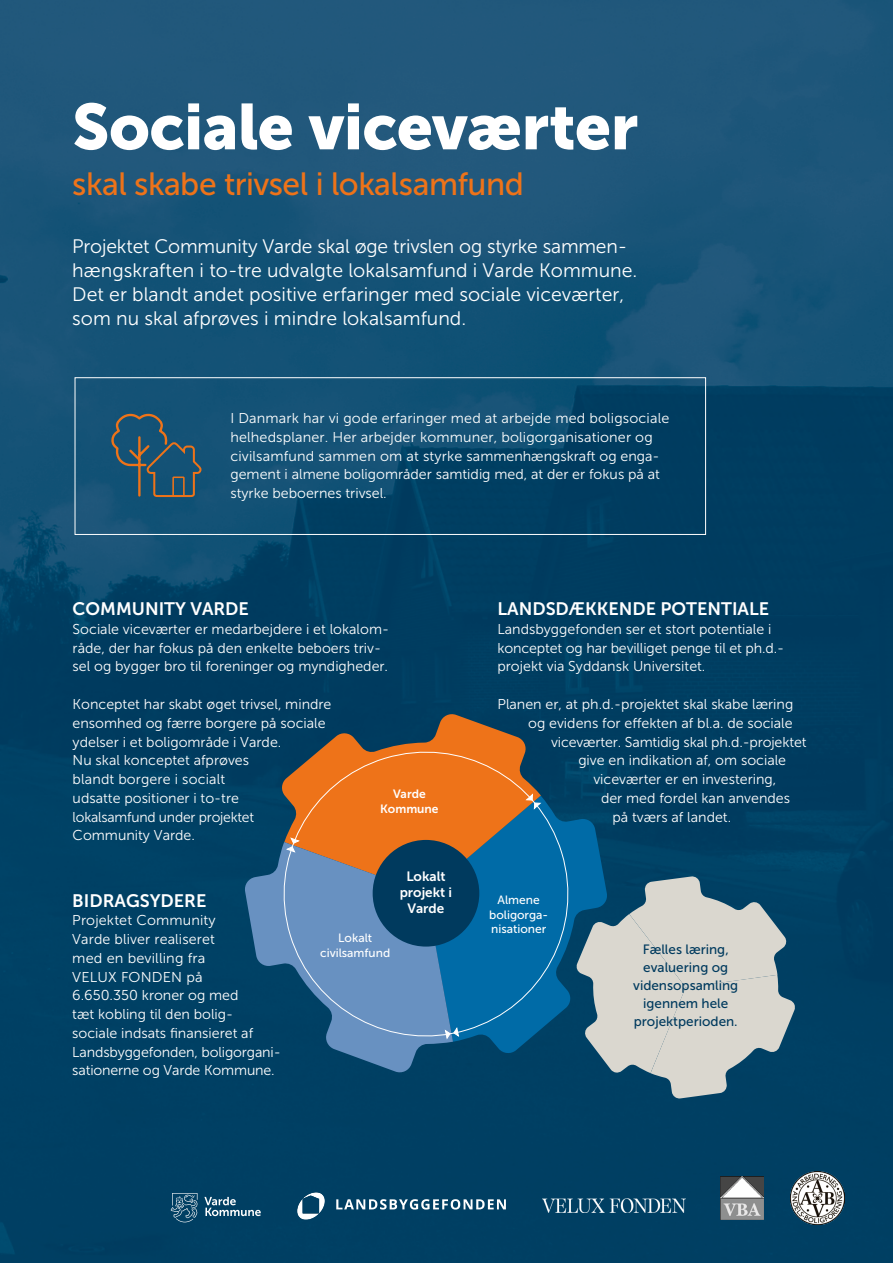
<style>
.page{position:relative;width:893px;height:1263px;background:#fff}
.page>*{position:absolute;margin:0;border:0;box-sizing:border-box;transform-origin:0 0}
._1__Overskrift_V1{font:64.2px "Museo Sans 900";letter-spacing:-.01em;color:#fff}
._1__Overskrift_V1-2{font:32.1px "Museo Sans 500";letter-spacing:-.015em;color:#ee7319}
._14__Infoboks_punkt_blå{font:19.5px/24px "Museo Sans 300";color:#fff}
._5__Brødtekst{font:18px "Museo Sans 700";color:#fff}
._5__Brødtekst-2{font:14.25px/18.8px "Museo Sans 300";color:#fff}
.t1{font:13.5px "Museo Sans 500";color:#003a5e}
.t2{font:13.5px "Museo Sans 700";color:#fff}
.t3{font:12px "Museo Sans 500";color:#fff}
.t4{font:12px "Museo Sans 700";color:#fff}
</style>
<div class="page">
<img style="left:0;top:0;width:893px;height:1263px">
<svg style="left:112px;top:410px;width:90px;height:88px;background:#2b556b"></svg>
<div style="left:172px;top:476px;width:13px;height:21px;border:2px solid #ee7319"></div>
<div style="left:75px;top:377px;width:631px;height:158px;border:1px solid #fff"></div>
<svg style="left:457px;top:795px;width:151px;height:259px;background:#00507d"></svg>
<svg style="left:282px;top:712px;width:259px;height:24px;background:#264454"></svg>
<svg style="left:238px;top:819px;width:219px;height:275px;background:#0e4b71"></svg>
<svg style="left:576px;top:876px;width:229px;height:226px;background:#8ca2a9"></svg>
<svg style="left:268px;top:736px;width:316px;height:316px;background:#556a77"></svg>
<svg style="left:444px;top:1026px;width:16px;height:13px"></svg>
<svg style="left:285px;top:837px;width:15px;height:16px"></svg>
<svg style="left:525px;top:792px;width:17px;height:18px"></svg>
<img style="left:721px;top:1177px;width:43px;height:43px">
<img style="left:791px;top:1171px;width:53px;height:54px">
<img style="left:542px;top:1198px;width:143px;height:14px">
<img style="left:297px;top:1190px;width:30px;height:30px">
<svg style="left:336px;top:1199px;width:170px;height:10px"></svg>
<svg style="left:204px;top:1197px;width:57px;height:19px"></svg>
<svg style="left:171px;top:1193px;width:26px;height:29px"></svg>
<p class="_1__Overskrift_V1" style="left:72px;top:90px;width:567px">Sociale viceværter</p>
<p class="_1__Overskrift_V1-2" style="left:72px;top:166px;width:453px">skal skabe trivsel i lokalsamfund</p>
<p class="_14__Infoboks_punkt_blå" style="left:72px;top:234px;width:567px">Projektet Community Varde skal øge trivslen og styrke sammen&shy;hængskraften i to-tre udvalgte lokalsamfund i Varde Kommune.</p>
<p class="_14__Infoboks_punkt_blå" style="left:72px;top:282px;width:553px">Det er blandt andet positive erfaringer med sociale viceværter, som nu skal afprøves i mindre lokalsamfund.</p>
<p class="_5__Brødtekst-2" style="left:230px;top:409px;width:440px">I Danmark har vi gode erfaringer med at arbejde med boligsociale helhedsplaner. Her arbejder kommuner, boligorganisationer og civilsamfund sammen om at styrke sammenhængskraft og enga&shy;gement i almene boligområder samtidig med, at der er fokus på at styrke beboernes trivsel.</p>
<p class="_5__Brødtekst" style="left:73px;top:599px;width:178px">COMMUNITY VARDE</p>
<p class="_5__Brødtekst-2" style="left:73px;top:620px;width:318px">Sociale viceværter er medarbejdere i et lokalom&shy;råde, der har fokus på den enkelte beboers triv&shy;sel og bygger bro til foreninger og myndigheder.</p>
<p class="_5__Brødtekst-2" style="left:73px;top:695px;width:260px">Konceptet har skabt øget trivsel, mindre</p>
<p class="_5__Brødtekst-2" style="left:73px;top:713px;width:254px">ensomhed og færre borgere på sociale</p>
<p class="_5__Brødtekst-2" style="left:73px;top:732px;width:210px">ydelser i et boligområde i Varde.</p>
<p class="_5__Brødtekst-2" style="left:73px;top:751px;width:178px">Nu skal konceptet afprøves</p>
<p class="_5__Brødtekst-2" style="left:73px;top:770px;width:154px">blandt borgere i socialt</p>
<p class="_5__Brødtekst-2" style="left:73px;top:788px;width:168px">udsatte positioner i to-tre</p>
<p class="_5__Brødtekst-2" style="left:73px;top:807px;width:183px">lokalsamfund under projektet</p>
<p class="_5__Brødtekst-2" style="left:73px;top:826px;width:124px">Community Varde.</p>
<p class="t4" style="left:393px;top:787px;width:34px">Varde</p>
<p class="t4" style="left:380px;top:802px;width:60px">Kommune</p>
<p class="_5__Brødtekst" style="left:72px;top:890px;width:136px">BIDRAGSYDERE</p>
<p class="_5__Brødtekst-2" style="left:72px;top:911px;width:145px">Projektet Community</p>
<p class="_5__Brødtekst-2" style="left:72px;top:930px;width:144px">Varde bliver realiseret</p>
<p class="_5__Brødtekst-2" style="left:72px;top:948px;width:135px">med en bevilling fra</p>
<p class="_5__Brødtekst-2" style="left:72px;top:967px;width:132px">VELUX FONDEN på</p>
<p class="_5__Brødtekst-2" style="left:72px;top:986px;width:168px">6.650.350 kroner og med</p>
<p class="_5__Brødtekst-2" style="left:72px;top:1005px;width:162px">tæt kobling til den bolig-</p>
<p class="_5__Brødtekst-2" style="left:72px;top:1023px;width:182px">sociale indsats finansieret af</p>
<p class="_5__Brødtekst-2" style="left:72px;top:1042px;width:210px">Landsbyggefonden, boligorgani-</p>
<p class="_5__Brødtekst-2" style="left:72px;top:1061px;width:204px">sationerne og Varde Kommune.</p>
<p class="t3" style="left:338px;top:931px;width:35px">Lokalt</p>
<p class="t3" style="left:320px;top:946px;width:72px">civilsamfund</p>
<p class="t2" style="left:406px;top:869px;width:41px">Lokalt</p>
<p class="t2" style="left:400px;top:885px;width:54px">projekt i</p>
<p class="t2" style="left:408px;top:901px;width:38px">Varde</p>
<p class="_5__Brødtekst" style="left:497px;top:599px;width:273px">LANDSDÆKKENDE POTENTIALE</p>
<p class="_5__Brødtekst-2" style="left:497px;top:620px;width:275px">Landsbyggefonden ser et stort potentiale i</p>
<p class="_5__Brødtekst-2" style="left:497px;top:638px;width:288px">konceptet og har bevilliget penge til et ph.d.-</p>
<p class="_5__Brødtekst-2" style="left:497px;top:657px;width:209px">projekt via Syddansk Universitet.</p>
<p class="_5__Brødtekst-2" style="left:497px;top:695px;width:297px">Planen er, at ph.d.-projektet skal skabe læring</p>
<p class="_5__Brødtekst-2" style="left:528px;top:713px;width:266px">og evidens for effekten af bl.a. de sociale</p>
<p class="_5__Brødtekst-2" style="left:551px;top:732px;width:257px">viceværter. Samtidig skal ph.d.-projektet</p>
<p class="_5__Brødtekst-2" style="left:578px;top:751px;width:209px">give en indikation af, om sociale</p>
<p class="_5__Brødtekst-2" style="left:593px;top:770px;width:184px">viceværter er en investering,</p>
<p class="_5__Brødtekst-2" style="left:601px;top:788px;width:190px">der med fordel kan anvendes</p>
<p class="_5__Brødtekst-2" style="left:612px;top:807px;width:120px">på tværs af landet.</p>
<p class="t3" style="left:498px;top:894px;width:44px">Almene</p>
<p class="t3" style="left:489px;top:908px;width:61px">boligorga-</p>
<p class="t3" style="left:491px;top:922px;width:57px">nisationer</p>
<p class="t1" style="left:643px;top:942px;width:87px">Fælles læring,</p>
<p class="t1" style="left:643px;top:960px;width:87px">evaluering og</p>
<p class="t1" style="left:633px;top:978px;width:107px">vidensopsamling</p>
<p class="t1" style="left:643px;top:996px;width:87px">igennem hele</p>
<p class="t1" style="left:634px;top:1014px;width:105px">projektperioden.</p>
</div>
